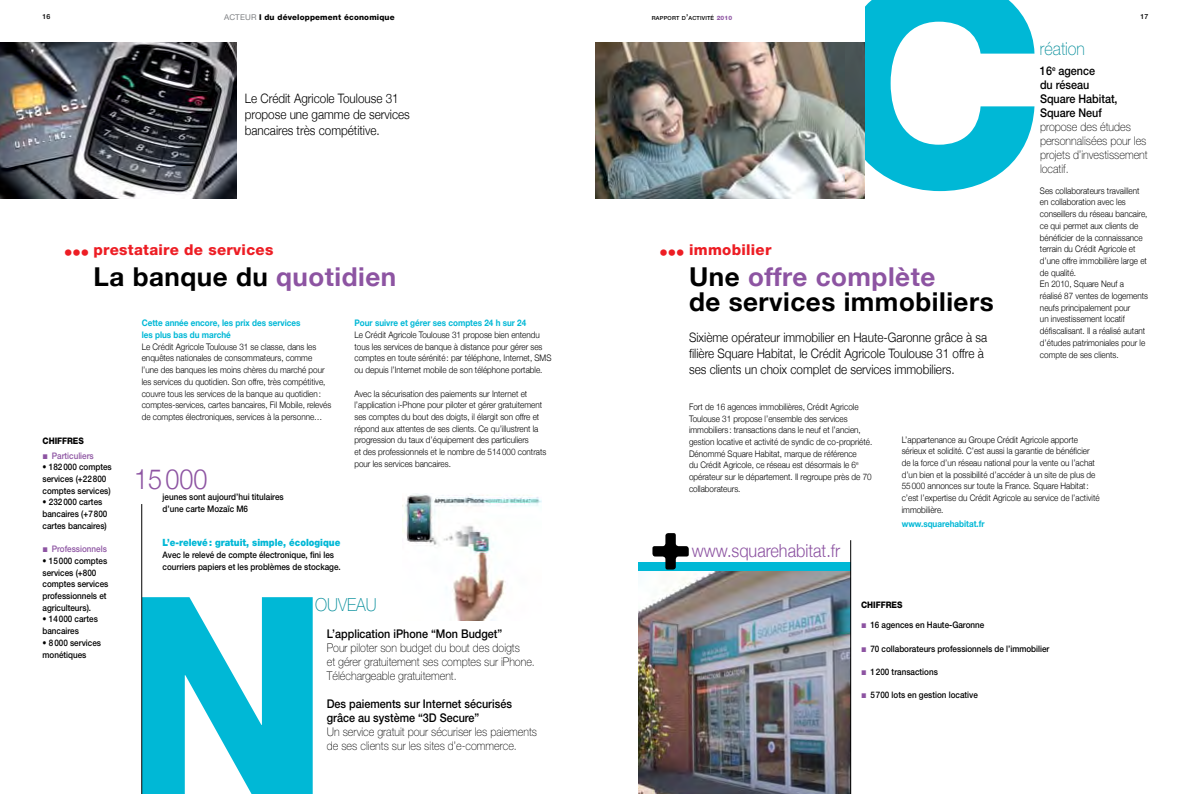
<style>
.page{position:relative;width:1191px;height:794px;background:#fff}
.page>*{position:absolute;margin:0;border:0;box-sizing:border-box;transform-origin:0 0}
.t1{font:800 290px "Helvetica Neue";color:#00b8d6}
.t2{font:300 28px "Helvetica Neue";color:#8d54a2;scale:.9 1}
.t3{font:700 26px/25px "Helvetica Neue";letter-spacing:.02em;color:#000}
.t4{font:300 18px "Helvetica Neue";color:#8d54a2;scale:.9 1}
.t5{font:100 18px "Helvetica Neue";color:#008c99;scale:.9 1}
.t6{font:800 15px "Helvetica Neue";letter-spacing:.02em;color:#ed1d24}
.t7{font:300 13px/16px "Helvetica Neue";color:#000;scale:.9 1}
.t8{font:100 12px/14px "Helvetica Neue";color:#000;scale:.9 1}
.t9{font:500 12px/14px "Helvetica Neue";color:#000;scale:.9 1}
.t10{font:900 10px "Helvetica Neue";color:#00b8d6;scale:.9 1}
.t11{font:300 9px/11.7px "Helvetica Neue";color:#000;scale:.9 1}
.t12{font:500 9px/11.7px "Helvetica Neue";color:#000;scale:.9 1}
.t13{font:700 9px/11.7px "Helvetica Neue";color:#00b8d6;scale:.9 1}
.t14{font:500 9px/14.5px "Helvetica Neue";color:#8d54a2;scale:.9 1}
.t15{font:800 9px "Helvetica Neue";color:#000;scale:.9 1}
.t16{font:800 8px "Helvetica Neue";letter-spacing:.02em;color:#000}
.t17{font:500 7px "Helvetica Neue";color:#000}
.t18{font:500 5.6px "Helvetica Neue";letter-spacing:.03em;color:#000}
.s1{font-weight:400;color:#808285}
.s2{font-style:inherit}
.s3{font-size:8px}
.s4{font-weight:800;font-size:6px;color:#8d54a2}
.s5{font-size:18px}
.s6{color:#8d54a2}
.s7{font-weight:800;color:#000}
.s8{font-family:"European Pi Three";font-weight:400;font-size:11px}
.s9{font-family:"European Pi Three";font-weight:400;font-size:11px;color:#8d54a2}
</style>
<div class="page">
<img style="left:638px;top:571px;width:212px;height:223px">
<img style="left:0;top:43px;width:236px;height:155px">
<img style="left:595px;top:43px;width:270px;height:155px">
<img style="left:402px;top:494px;width:139px;height:126px">
<hr style="left:141px;top:504px;width:1px;height:290px;background:#000">
<div style="left:638px;top:562px;width:212px;height:9px;background:#00b8d6"></div>
<svg style="left:652px;top:533px;width:37px;height:36px"></svg>
<hr style="left:850px;top:540px;width:1px;height:254px;background:#000">
<h1 class="t1" style="left:824px;top:-89px;width:199px">C</h1>
<p class="t17" style="left:43px;top:12px;width:9px">16</p>
<p class="t16" style="left:224px;top:12px;width:172px"><span class="s1">ACTEU R</span> <span class="s2">I</span> du développement économique</p>
<p class="t17" style="left:1140px;top:12px;width:9px">17</p>
<p class="t18" style="left:652px;top:14px;width:82px">RAPPORT D<span class="s3">’</span>ACTIVITÉ <span class="s4">2010</span></p>
<h3 class="t5" style="left:1040px;top:39px;width:52px">réation</h3>
<h3 class="t9" style="left:1040px;top:64px;width:88px">16<sup>e</sup> agence<br>du réseau<br>Square Habitat,<br>Square Neuf</h3>
<h3 class="t8" style="left:1040px;top:120px;width:121px">propose des études personnalisées pour les projets d’investissement locatif.</h3>
<h3 class="t7" style="left:245px;top:90px;width:185px">Le Crédit Agricole Toulouse 31 propose une gamme de services bancaires très compétitive.</h3>
<p class="t11" style="left:1040px;top:184px;width:122px">Ses collaborateurs travaillent en collaboration avec les conseillers du réseau bancaire, ce qui permet aux clients de bénéficier de la connaissance terrain du Crédit Agricole et d’une offre immobilière large et de qualité.<br>En 2010, Square Neuf a réalisé 87 ventes de logements neufs principalement pour<br>un investissement locatif défiscalisant. Il a réalisé autant d’études patrimoniales pour le compte de ses clients.</p>
<h3 class="t6" style="left:64px;top:241px;width:211px"><span class="s5">•••</span> prestataire de services</h3>
<h3 class="t6" style="left:659px;top:241px;width:114px"><span class="s5">•••</span> immobilier</h3>
<h3 class="t3" style="left:94px;top:264px;width:304px">La banque du <span class="s6">quotidien</span></h3>
<h3 class="t3" style="left:689px;top:264px;width:306px">Une <span class="s6">offre complète<br></span>de services immobiliers</h3>
<p class="t13" style="left:142px;top:317px;width:178px">Cette année encore, les prix des services les plus bas du marché</p>
<p class="t11" style="left:142px;top:340px;width:212px">Le Crédit Agricole Toulouse 31 se classe, dans les enquêtes nationales de consommateurs, comme<br>l’une des banques les moins chères du marché pour les services du quotidien. Son offre, très compétitive, couvre tous les services de la banque au quotidien: comptes-services, cartes bancaires, Fil Mobile, relevés de comptes électroniques, services à la personne…</p>
<p class="t13" style="left:354px;top:317px;width:192px">Pour suivre et gérer ses comptes 24 h sur 24</p>
<p class="t11" style="left:354px;top:329px;width:220px">Le Crédit Agricole Toulouse 31 propose bien entendu tous les services de banque à distance pour gérer ses comptes en toute sérénité: par téléphone, Internet, SMS ou depuis l’Internet mobile de son téléphone portable.</p>
<p class="t11" style="left:354px;top:387px;width:215px">Avec la sécurisation des paiements sur Internet et l’application i-Phone pour piloter et gérer gratuitement ses comptes du bout des doigts, il élargit son offre et répond aux attentes de ses clients. Ce qu’illustrent la progression du taux d’équipement des particuliers<br>et des professionnels et le nombre de 514000 contrats pour les services bancaires.</p>
<h3 class="t7" style="left:689px;top:329px;width:333px">Sixième opérateur immobilier en Haute-Garonne grâce à sa filière Square Habitat, le Crédit Agricole Toulouse 31 offre à ses clients un choix complet de services immobiliers.</h3>
<p class="t11" style="left:689px;top:401px;width:205px">Fort de 16 agences immobilières, Crédit Agricole Toulouse 31 propose l’ensemble des services immobiliers : transactions dans le neuf et l’ancien, gestion locative et activité de syndic de co-propriété.<br>Dénommé Square Habitat, marque de référence<br>du Crédit Agricole, ce réseau est désormais le 6<sup>e </sup>opérateur sur le département. Il regroupe près de 70 collaborateurs.</p>
<p class="t11" style="left:901px;top:433px;width:221px">L’appartenance au Groupe Crédit Agricole apporte sérieux et solidité. C’est aussi la garantie de bénéficier de la force d’un réseau national pour la vente ou l’achat d’un bien et la possibilité d’accéder à un site de plus de 55000 annonces sur toute la France. Square Habitat: c’est l’expertise du Crédit Agricole au service de l’activité immobilière.</p>
<p class="t13" style="left:901px;top:518px;width:94px">www.squarehabitat.fr</p>
<p class="t14" style="left:43px;top:433px;width:58px"><span class="s7">CHIFFRES<br></span><span class="s8">J</span> Particuliers</p>
<p class="t12" style="left:43px;top:461px;width:78px">• 182000 comptes services (+22800 comptes services)</p>
<p class="t12" style="left:43px;top:496px;width:74px">• 232000 cartes bancaires (+7800 cartes bancaires)</p>
<p class="t14" style="left:43px;top:541px;width:73px"><span class="s8">J</span> Professionnels</p>
<p class="t12" style="left:43px;top:555px;width:75px">• 15000 comptes services (+800 comptes services professionnels et agriculteurs).</p>
<p class="t12" style="left:43px;top:613px;width:63px">• 14000 cartes bancaires</p>
<p class="t12" style="left:43px;top:636px;width:67px">• 8000 services monétiques</p>
<h2 class="t2" style="left:134px;top:462px;width:83px">15000</h2>
<p class="t12" style="left:163px;top:491px;width:136px">jeunes sont aujourd’hui titulaires d’une carte Mozaïc M6</p>
<p class="t10" style="left:163px;top:537px;width:199px">L’e-relevé: gratuit, simple, écologique</p>
<p class="t12" style="left:163px;top:549px;width:199px">Avec le relevé de compte électronique, fini les courriers papiers et les problèmes de stockage.</p>
<h3 class="t4" style="left:692px;top:540px;width:166px">www.squarehabitat.fr</h3>
<h1 class="t1" style="left:116px;top:528px;width:216px">N</h1>
<h3 class="t5" style="left:315px;top:594px;width:70px">OUVEAU</h3>
<p class="t15" style="left:861px;top:599px;width:47px">CHIFFRES</p>
<p class="t12" style="left:861px;top:619px;width:138px"><span class="s9">J</span> 16 agences en Haute-Garonne</p>
<p class="t12" style="left:861px;top:642px;width:211px"><span class="s9">J</span> 70 collaborateurs professionnels de l’immobilier</p>
<p class="t12" style="left:861px;top:666px;width:87px"><span class="s9">J</span> 1200 transactions</p>
<p class="t12" style="left:861px;top:689px;width:131px"><span class="s9">J</span> 5700 lots en gestion locative</p>
<h3 class="t9" style="left:327px;top:627px;width:196px">L’application iPhone “Mon Budget”</h3>
<h3 class="t8" style="left:327px;top:641px;width:233px">Pour piloter son budget du bout des doigts<br>et gérer gratuitement ses comptes sur iPhone.<br>Téléchargeable gratuitement.</h3>
<h3 class="t9" style="left:327px;top:697px;width:207px">Des paiements sur Internet sécurisés grâce au système “3D Secure”</h3>
<h3 class="t8" style="left:327px;top:725px;width:235px">Un service gratuit pour sécuriser les paiements de ses clients sur les sites d’e-commerce.</h3>
</div>
